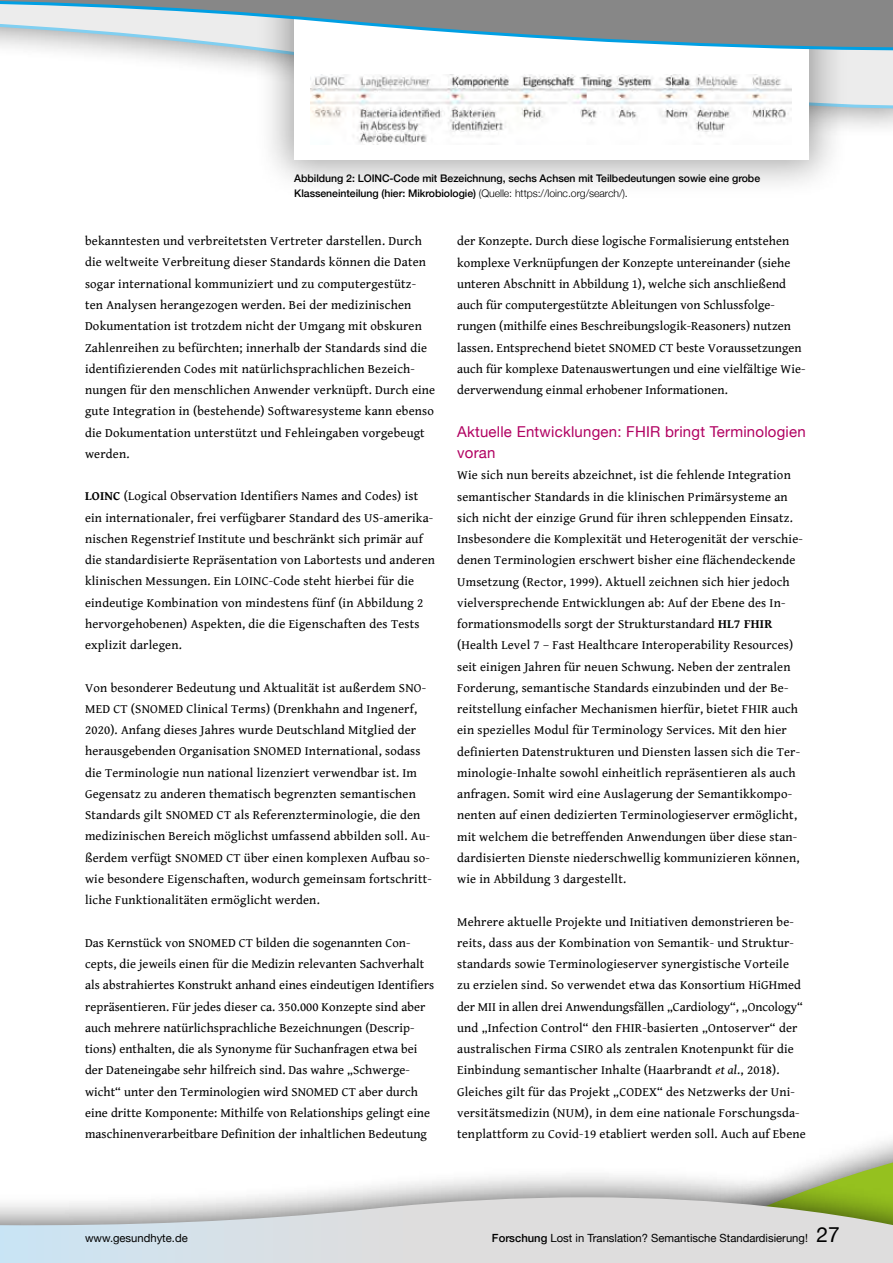
<style>
.page{position:relative;width:893px;height:1263px;background:#fff}
.page>*{position:absolute;margin:0;border:0;box-sizing:border-box;transform-origin:0 0}
.t1{font:15px/21.3px "Helvetica Neue";letter-spacing:.015em;color:#b10061}
.t2{font:12.75px/21.3px "Gentium Book Basic";letter-spacing:.015em;color:#000}
.t3{font:11.25px "Helvetica Neue";color:#000}
.t4{font:500 10.5px/15px "Helvetica Neue";letter-spacing:-.005em;color:#000}
.s1{font-weight:300}
.s2{font-weight:700}
.s3{font-style:italic}
.s4{font-weight:500}
.s5{font-size:21px}
</style>
<div class="page">
<div style="left:0;top:1076px;width:893px;height:187px;background:#000;opacity:.7"></div>
<svg style="left:0;top:1197px;width:893px;height:66px;background:#d5d9d6"></svg>
<svg style="left:849px;top:111px;width:44px;height:17px"></svg>
<svg style="left:136px;top:56px;width:757px;height:55px"></svg>
<div style="left:254px;top:0;width:595px;height:199px;background:#000;opacity:.35"></div>
<div style="left:294px;top:0;width:515px;height:160px;background:#fff"></div>
<svg style="left:0;top:0;width:893px;height:56px"></svg>
<img style="left:310px;top:74px;width:482px;height:70px">
<p class="t4" style="left:294px;top:170px;width:467px">Abbildung 2: LOINC-Code mit Bezeichnung, sechs Achsen mit Teilbedeutungen sowie eine grobe<br>Klasseneinteilung (hier: Mikrobiologie) <span class="s1">(Quelle: https://loinc.org/search/).</span></p>
<p class="t2" style="left:85px;top:230px;width:352px">bekanntesten und verbreitetsten Vertreter darstellen. Durch die weltweite Verbreitung dieser Standards können die Daten sogar international kommuniziert und zu computergestütz&shy;ten Analysen herangezogen werden. Bei der medizinischen Dokumentation ist trotzdem nicht der Umgang mit obskuren Zahlenreihen zu befürchten; innerhalb der Standards sind die identifizierenden Codes mit natürlichsprachlichen Bezeich&shy;nungen für den menschlichen Anwender verknüpft. Durch eine gute Integration in (bestehende) Softwaresysteme kann ebenso die Dokumentation unterstützt und Fehleingaben vorgebeugt werden.</p>
<p class="t2" style="left:85px;top:485px;width:351px"><span class="s2">LOINC</span> (Logical Observation Identifiers Names and Codes) ist ein internationaler, frei verfügbarer Standard des US-amerika&shy;nischen Regenstrief Institute und beschränkt sich primär auf die standardisierte Repräsentation von Labortests und anderen klinischen Messungen. Ein LOINC-Code steht hierbei für die eindeutige Kombination von mindestens fünf (in Abbildung 2 hervorgehobenen) Aspekten, die die Eigenschaften des Tests explizit darlegen.</p>
<p class="t2" style="left:85px;top:676px;width:348px">Von besonderer Bedeutung und Aktualität ist außerdem SNO-MED CT (SNOMED Clinical Terms) (Drenkhahn and Ingenerf, 2020). Anfang dieses Jahres wurde Deutschland Mitglied der herausgebenden Organisation SNOMED International, sodass die Terminologie nun national lizenziert verwendbar ist. Im Gegensatz zu anderen thematisch begrenzten semantischen Standards gilt SNOMED CT als Referenzterminologie, die den medizinischen Bereich möglichst umfassend abbilden soll. Au&shy;ßerdem verfügt SNOMED CT über einen komplexen Aufbau so&shy;wie besondere Eigenschaften, wodurch gemeinsam fortschritt&shy;liche Funktionalitäten ermöglicht werden.</p>
<p class="t2" style="left:85px;top:931px;width:351px">Das Kernstück von SNOMED CT bilden die sogenannten Con&shy;cepts, die jeweils einen für die Medizin relevanten Sachverhalt als abstrahiertes Konstrukt anhand eines eindeutigen Identifiers repräsentieren. Für jedes dieser ca. 350.000 Konzepte sind aber auch mehrere natürlichsprachliche Bezeichnungen (Descrip&shy;tions) enthalten, die als Synonyme für Suchanfragen etwa bei der Dateneingabe sehr hilfreich sind. Das wahre „Schwerge&shy;wicht“ unter den Terminologien wird SNOMED CT aber durch eine dritte Komponente: Mithilfe von Relationships gelingt eine maschinenverarbeitbare Definition der inhaltlichen Bedeutung</p>
<p class="t2" style="left:457px;top:230px;width:350px">der Konzepte. Durch diese logische Formalisierung entstehen komplexe Verknüpfungen der Konzepte untereinander (siehe unteren Abschnitt in Abbildung 1), welche sich anschließend auch für computergestützte Ableitungen von Schlussfolge&shy;rungen (mithilfe eines Beschreibungslogik-Reasoners) nutzen lassen. Entsprechend bietet SNOMED CT beste Voraussetzungen auch für komplexe Datenauswertungen und eine vielfältige Wie&shy;derverwendung einmal erhobener Informationen.</p>
<p class="t1" style="left:457px;top:422px;width:350px">Aktuelle Entwicklungen: FHIR bringt Terminologien voran</p>
<p class="t2" style="left:457px;top:464px;width:347px">Wie sich nun bereits abzeichnet, ist die fehlende Integration semantischer Standards in die klinischen Primärsysteme an sich nicht der einzige Grund für ihren schleppenden Einsatz.<br>Insbesondere die Komplexität und Heterogenität der verschie&shy;denen Terminologien erschwert bisher eine flächendeckende Umsetzung (Rector, 1999). Aktuell zeichnen sich hier jedoch vielversprechende Entwicklungen ab: Auf der Ebene des In&shy;formationsmodells sorgt der Strukturstandard <span class="s2">HL7 FHIR </span>(Health Level 7 – Fast Healthcare Interoperability Resources) seit einigen Jahren für neuen Schwung. Neben der zentralen Forderung, semantische Standards einzubinden und der Be&shy;reitstellung einfacher Mechanismen hierfür, bietet FHIR auch ein spezielles Modul für Terminology Services. Mit den hier definierten Datenstrukturen und Diensten lassen sich die Ter&shy;minologie-Inhalte sowohl einheitlich repräsentieren als auch anfragen. Somit wird eine Auslagerung der Semantikkompo&shy;nenten auf einen dedizierten Terminologieserver ermöglicht, mit welchem die betreffenden Anwendungen über diese stan&shy;dardisierten Dienste niederschwellig kommunizieren können, wie in Abbildung 3 dargestellt.</p>
<p class="t2" style="left:457px;top:910px;width:350px">Mehrere aktuelle Projekte und Initiativen demonstrieren be&shy;reits, dass aus der Kombination von Semantik- und Struktur&shy;standards sowie Terminologieserver synergistische Vorteile<br>zu erzielen sind. So verwendet etwa das Konsortium HiGHmed der MII in allen drei Anwendungsfällen „Cardiology“, „Oncology“ und „Infection Control“ den FHIR-basierten „Ontoserver“ der australischen Firma CSIRO als zentralen Knotenpunkt für die Einbindung semantischer Inhalte (Haarbrandt <span class="s3">et al</span>., 2018).<br>Gleiches gilt für das Projekt „CODEX“ des Netzwerks der Uni&shy;versitätsmedizin (NUM), in dem eine nationale Forschungsda&shy;tenplattform zu Covid-19 etabliert werden soll. Auch auf Ebene</p>
<p class="t3" style="left:85px;top:1229px;width:104px">www.gesundhyte.de</p>
<p class="t3" style="left:492px;top:1229px;width:349px"><span class="s4">Forschung</span> Lost in Translation? Semantische Standardisierung! <span class="s5">27</span></p>
</div>
